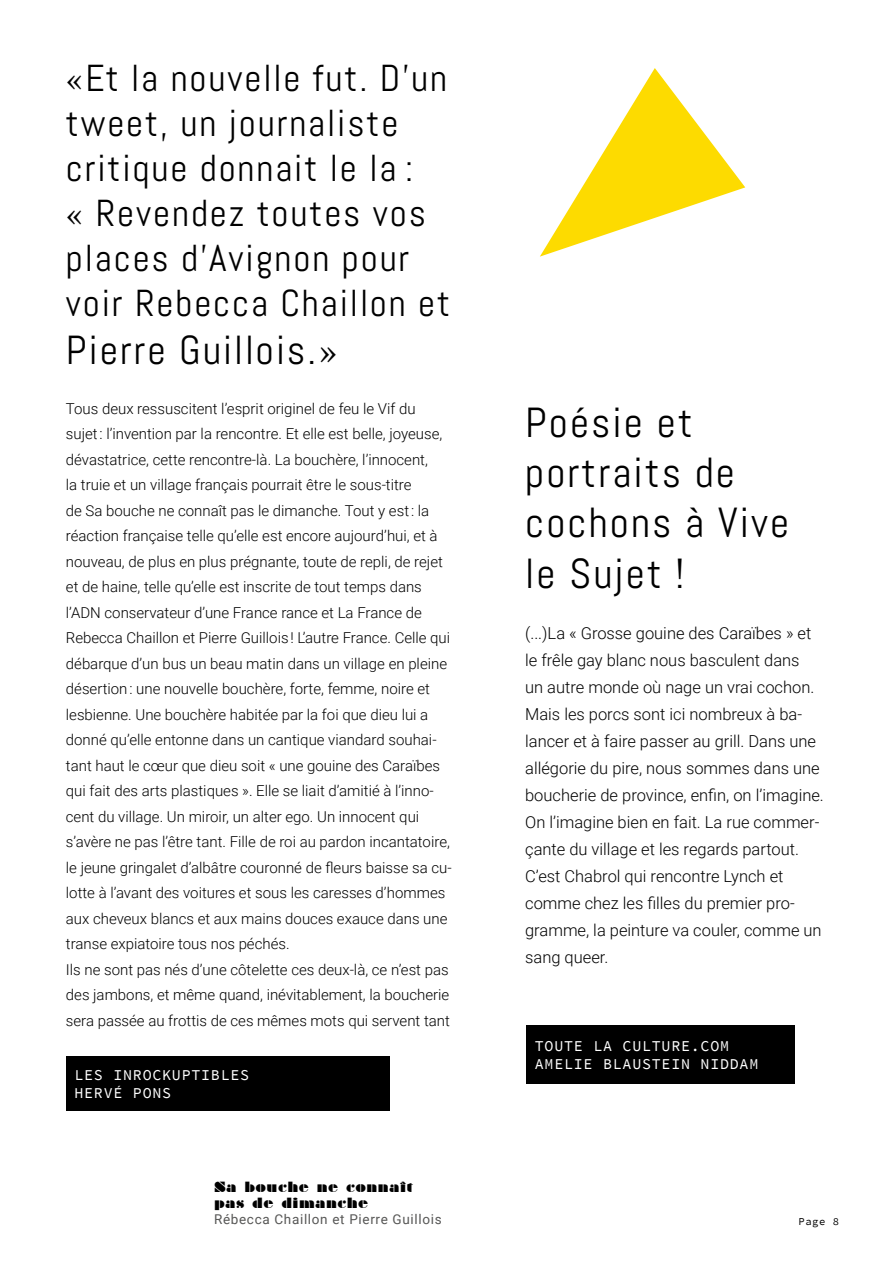
<style>
.page{position:relative;width:893px;height:1263px;background:#fff}
.page>*{position:absolute;margin:0;border:0;box-sizing:border-box;transform-origin:0 0}
.t1{font:42px/50.4px "Abel";letter-spacing:.05em;color:#000}
.t2{font:40.5px "Abel";letter-spacing:.05em;color:#000}
.t3{font:37.5px/45px "Abel";letter-spacing:.05em;color:#000}
.t4{font:300 16.5px/27px "Roboto";color:#000}
.t5{font:300 15px/25.5px "Roboto";color:#000}
.t6{font:15px/18px "Source Code Pro";letter-spacing:.05em;color:#fff}
.t7{font:13.5px "Roboto";letter-spacing:.05em;color:#575756}
.t8{font:13.5px/16.2px "Braggadocio";letter-spacing:.05em;color:#000}
.t9{font:10.5px "Source Code Pro";color:#000}
</style>
<div class="page">
<svg style="left:540px;top:68px;width:205px;height:189px"></svg>
<div style="left:66px;top:1056px;width:323px;height:55px;background:#000"></div>
<div style="left:526px;top:1025px;width:268px;height:59px;background:#000"></div>
<h3 class="t3" style="left:66px;top:55px;width:386px">«Et la nouvelle fut. D’un tweet, un journaliste critique donnait le la :<br>« Revendez toutes vos places d’Avignon pour voir Rebecca Chaillon et</h3>
<h2 class="t2" style="left:66px;top:325px;width:273px">Pierre Guillois.»</h2>
<p class="t5" style="left:66px;top:395px;width:387px">Tous deux ressuscitent l’esprit originel de feu le Vif du<br>sujet : l’invention par la rencontre. Et elle est belle, joyeuse, dévastatrice, cette rencontre-là. La bouchère, l’innocent,<br>la truie et un village français pourrait être le sous-titre<br>de Sa bouche ne connaît pas le dimanche. Tout y est : la réaction française telle qu’elle est encore aujourd’hui, et à nouveau, de plus en plus prégnante, toute de repli, de rejet et de haine, telle qu’elle est inscrite de tout temps dans l’ADN conservateur d’une France rance et La France de Rebecca Chaillon et Pierre Guillois ! L’autre France. Celle qui débarque d’un bus un beau matin dans un village en pleine désertion : une nouvelle bouchère, forte, femme, noire et lesbienne. Une bouchère habitée par la foi que dieu lui a donné qu’elle entonne dans un cantique viandard souhai&shy;tant haut le cœur que dieu soit « une gouine des Caraïbes qui fait des arts plastiques ». Elle se liait d’amitié à l’inno&shy;cent du village. Un miroir, un alter ego. Un innocent qui s’avère ne pas l’être tant. Fille de roi au pardon incantatoire, le jeune gringalet d’albâtre couronné de fleurs baisse sa cu&shy;lotte à l’avant des voitures et sous les caresses d’hommes aux cheveux blancs et aux mains douces exauce dans une transe expiatoire tous nos péchés.<br>Ils ne sont pas nés d’une côtelette ces deux-là, ce n’est pas des jambons, et même quand, inévitablement, la boucherie sera passée au frottis de ces mêmes mots qui servent tant</p>
<h1 class="t1" style="left:525px;top:397px;width:266px">Poésie et portraits de cochons à Vive le Sujet !</h1>
<p class="t4" style="left:525px;top:619px;width:300px">(...)La « Grosse gouine des Caraïbes » et le frêle gay blanc nous basculent dans<br>un autre monde où nage un vrai cochon.<br>Mais les porcs sont ici nombreux à ba&shy;lancer et à faire passer au grill. Dans une allégorie du pire, nous sommes dans une boucherie de province, enfin, on l’imagine.<br>On l’imagine bien en fait. La rue commer&shy;çante du village et les regards partout.<br>C’est Chabrol qui rencontre Lynch et comme chez les filles du premier pro&shy;gramme, la peinture va couler, comme un sang queer.</p>
<p class="t6" style="left:74px;top:1067px;width:176px">LES INROCKUPTIBLES<br>HERVÉ PONS</p>
<p class="t8" style="left:214px;top:1179px;width:200px">Sa bouche ne connaît pas de dimanche</p>
<p class="t7" style="left:214px;top:1210px;width:229px">Rébecca Chaillon et Pierre Guillois</p>
<p class="t6" style="left:535px;top:1037px;width:225px">TOUTE LA CULTURE.COM<br>AMELIE BLAUSTEIN NIDDAM</p>
<p class="t9" style="left:798px;top:1214px;width:42px">Page 8</p>
</div>
